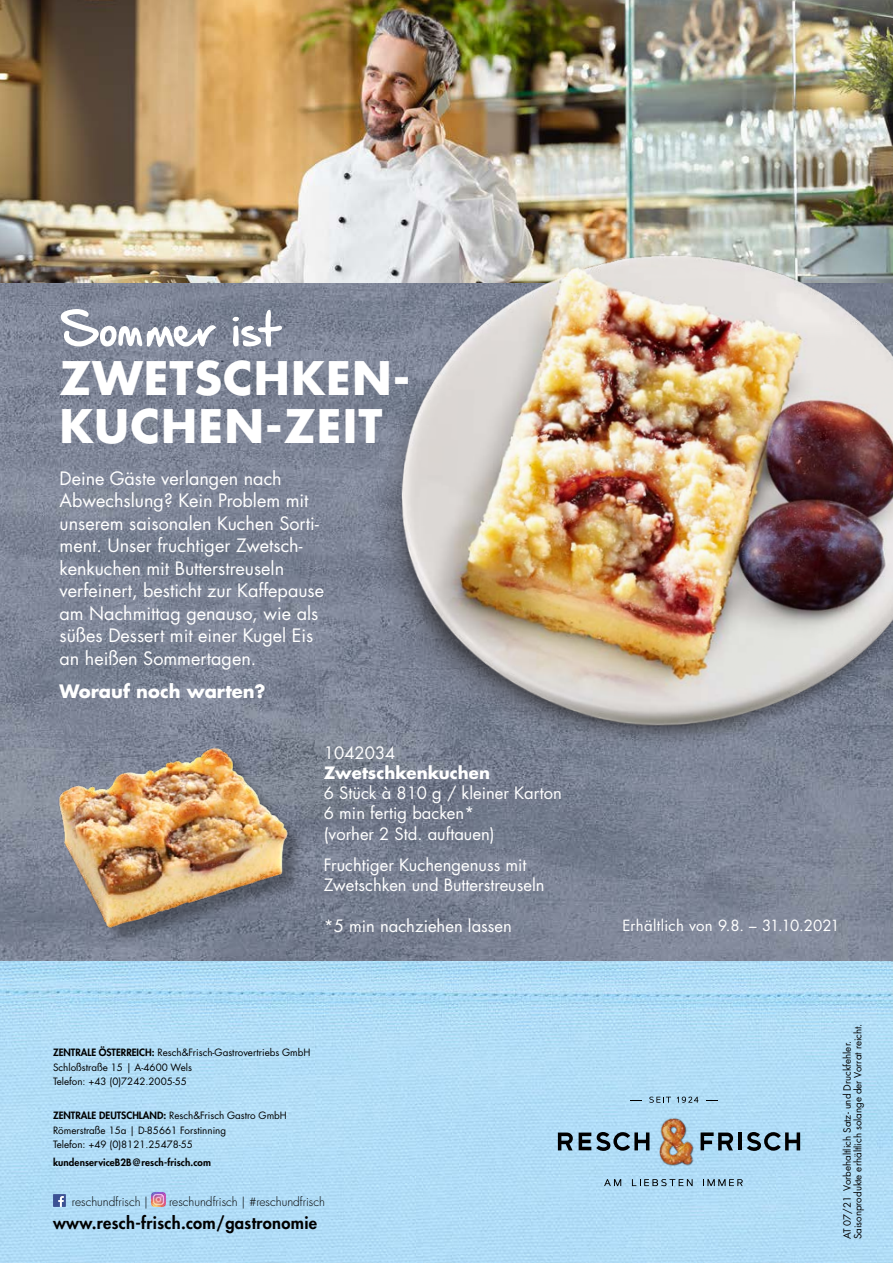
<style>
.page{position:relative;width:893px;height:1263px;background:#fff}
.page>*{position:absolute;margin:0;border:0;box-sizing:border-box;transform-origin:0 0}
.t1{font:55.5px "Hand Of Sean Pro";letter-spacing:-.005em;color:#fff}
.t2{font:700 45px/48px "Futura LT Pro";letter-spacing:.025em;color:#fff}
.t3{font:18px/22.5px "Futura LT Pro";color:#fff}
.t4{font:700 18px "Futura LT Pro";color:#fff}
.t5{font:16.65px/20.2px "Futura LT Pro";color:#fff}
.t6{font:700 16.65px "Futura LT Pro";color:#fff}
.t7{font:800 16.5px "Futura LT Pro";letter-spacing:.02em;color:#000}
.t8{font:15px "Futura LT Pro";letter-spacing:.01em;color:#fff}
.t9{font:300 12px "Futura LT Pro";color:#000}
.t10{font:9.9px/14.2px "Futura LT Pro";color:#000}
.t11{font:800 9.9px "Futura LT Pro";letter-spacing:.01em;color:#000}
.t12{font:9.75px/10.8px "Futura LT Pro";color:#000}
.s1{font-weight:800}
</style>
<div class="page">
<img style="left:0;top:283px;width:893px;height:679px">
<img style="left:0;top:962px;width:893px;height:301px">
<img style="left:0;top:0;width:893px;height:283px">
<img style="left:323px;top:235px;width:570px;height:539px">
<svg style="left:604px;top:1179px;width:17px;height:7px"></svg>
<svg style="left:632px;top:1179px;width:61px;height:7px"></svg>
<svg style="left:703px;top:1179px;width:40px;height:7px"></svg>
<svg style="left:747px;top:1132px;width:53px;height:19px"></svg>
<hr style="left:738px;top:1132px;width:4px;height:18px;background:#000">
<svg style="left:701px;top:1132px;width:32px;height:18px"></svg>
<svg style="left:558px;top:1132px;width:15px;height:18px"></svg>
<svg style="left:579px;top:1132px;width:70px;height:19px"></svg>
<svg style="left:630px;top:1100px;width:12px;height:1px"></svg>
<svg style="left:649px;top:1096px;width:22px;height:7px"></svg>
<svg style="left:677px;top:1096px;width:21px;height:7px"></svg>
<svg style="left:706px;top:1100px;width:12px;height:1px"></svg>
<img style="left:659px;top:1117px;width:35px;height:49px">
<div style="left:53px;top:1194px;width:13px;height:13px;background:#3c5194"></div>
<svg style="left:58px;top:1196px;width:6px;height:11px"></svg>
<img style="left:152px;top:1192px;width:13px;height:14px">
<img style="left:31px;top:731px;width:285px;height:215px">
<h1 class="t1" style="left:60px;top:293px;width:221px">Sommer ist</h1>
<h2 class="t2" style="left:60px;top:352px;width:352px">ZWETSCHKEN-<br>KUCHEN-ZEIT</h2>
<p class="t3" style="left:60px;top:466px;width:266px">Deine Gäste verlangen nach<br>Abwechslung? Kein Problem mit unserem saisonalen Kuchen Sorti&shy;ment. Unser fruchtiger Zwetsch&shy;kenkuchen mit Butterstreuseln verfeinert, besticht zur Kaffepause am Nachmittag genauso, wie als süßes Dessert mit einer Kugel Eis an heißen Sommertagen.</p>
<p class="t4" style="left:60px;top:677px;width:208px">Worauf noch warten?</p>
<p class="t5" style="left:324px;top:742px;width:73px">1042034</p>
<p class="t6" style="left:324px;top:760px;width:168px">Zwetschkenkuchen</p>
<p class="t5" style="left:324px;top:783px;width:239px">6 Stück à 810 g / kleiner Karton<br>6 min fertig backen*<br>(vorher 2 Std. auftauen)</p>
<p class="t5" style="left:324px;top:855px;width:222px">Fruchtiger Kuchengenuss mit<br>Zwetschken und Butterstreuseln</p>
<p class="t5" style="left:324px;top:915px;width:190px">*5 min nachziehen lassen</p>
<p class="t10" style="left:53px;top:1045px;width:259px"><span class="s1">ZENTRALE ÖSTERREICH:</span> Resch&amp;Frisch-Gastrovertriebs GmbH<br>Schloßstraße 15 | A-4600 Wels<br>Telefon: +43 (0)7242.2005-55</p>
<p class="t10" style="left:53px;top:1108px;width:235px"><span class="s1">ZENTRALE DEUTSCHLAND:</span> Resch&amp;Frisch Gastro GmbH<br>Römerstraße 15a | D-85661 Forstinning<br>Telefon: +49 (0)8121.25478-55</p>
<p class="t11" style="left:53px;top:1155px;width:159px">kundenserviceB2B@resch-frisch.com</p>
<p class="t9" style="left:72px;top:1194px;width:78px">reschundfrisch |</p>
<p class="t9" style="left:169px;top:1194px;width:157px">reschundfrisch | #reschundfrisch</p>
<p class="t7" style="left:53px;top:1211px;width:266px">www.resch-frisch.com/gastronomie</p>
<p class="t8" style="left:622px;top:915px;width:219px">Erhältlich von 9.8. – 31.10.2021</p>
<p class="t12" style="left:842px;top:1239px;width:217px;rotate:-90deg">AT 07/21 Vorbehaltlich Satz- und Druckfehler.<br>Saisonprodukte erhältlich solange der Vorrat reicht.</p>
</div>
